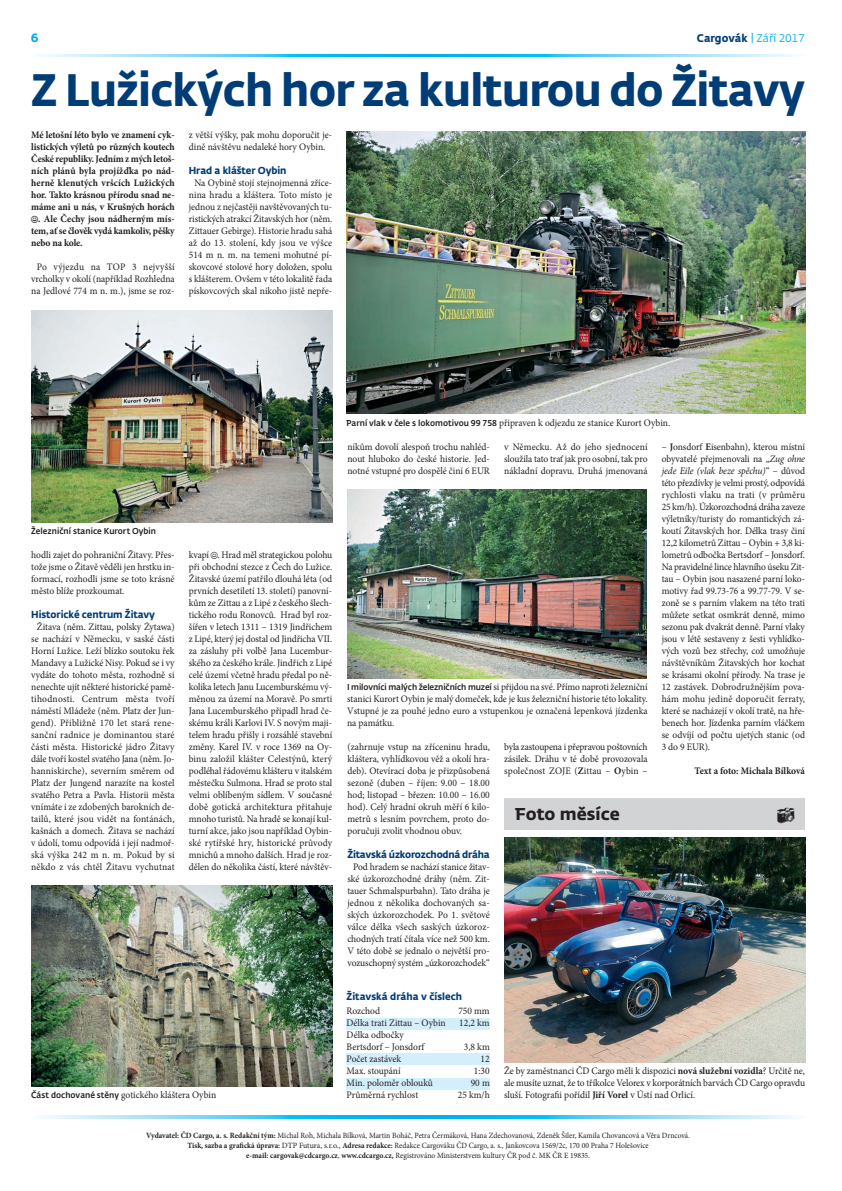
<style>
.page{position:relative;width:842px;height:1191px;background:#fff}
.page>*{position:absolute;margin:0;border:0;box-sizing:border-box;transform-origin:0 0}
.t1{font:700 45px "CD Fedra";letter-spacing:-.02em;color:#003d76;scale:.95 1}
.t2{font:700 17px "CD Fedra";color:#231f20}
.t3{font:700 12px "CD Fedra";color:#00aeef}
.t4{font:700 11px "CD Fedra";color:#003d76;scale:.95 1}
.t5{font:10px/12px "Minion Pro";color:#231f20;text-align:justify;scale:.95 1}
.t6{font:700 10px/12px "Minion Pro";letter-spacing:-.01em;color:#231f20;text-align:justify;scale:.95 1}
.t7{font:700 10px "CD Fedra";letter-spacing:-.01em;color:#003d76;scale:.95 1}
.t8{font:500 8.5px "CD Fedra";color:#231f20;scale:.95 1}
.t9{font:8px/10px "Minion Pro";color:#231f20;text-align:center;scale:.95 1}
.s1{font-weight:400;font-size:12px;color:#00aeef}
.s2{font-weight:400;color:#00aeef}
.s3{font-family:"Helvetica"}
.s4{font-family:"CD Fedra";font-weight:500;font-size:8.5px}
.s5{font-weight:700}
.s6{font-style:italic}
</style>
<div class="page">
<div style="left:347px;top:1018px;width:143px;height:11px;background:#d4effc"></div>
<div style="left:347px;top:1054px;width:143px;height:11px;background:#d4effc"></div>
<div style="left:346px;top:1078px;width:144px;height:12px;background:#d4effc"></div>
<img style="left:42px;top:54px;width:753px;height:3px">
<img style="left:42px;top:1116px;width:753px;height:3px">
<img style="left:504px;top:838px;width:301px;height:224px">
<div style="left:504px;top:799px;width:301px;height:31px;background:#d1d3d4"></div>
<img style="left:31px;top:886px;width:302px;height:200px">
<img style="left:347px;top:489px;width:300px;height:190px">
<img style="left:346px;top:131px;width:459px;height:283px">
<img style="left:31px;top:311px;width:301px;height:211px">
<p class="t3" style="left:31px;top:33px;width:9px">6</p>
<p class="t4" style="left:697px;top:34px;width:115px">Cargovák <span class="s1">|</span> <span class="s2">Září 2017</span></p>
<h1 class="t1" style="left:31px;top:71px;width:816px">Z Lužických hor za kulturou do Žitavy</h1>
<p class="t6" style="left:31px;top:130px;width:153px">Mé letošní léto bylo ve znamení cyk&shy;listických výletů po různých koutech České republiky. Jedním z mých letoš&shy;ních plánů byla projížďka po nád&shy;herně klenutých vršcích Lužických hor. Takto krásnou přírodu snad ne&shy;máme ani u nás, v Krušných horách <span class="s3">☺</span>. Ale Čechy jsou nádherným mís&shy;tem, ať se člověk vydá kamkoliv, pěšky nebo na kole.</p>
<p class="t5" style="left:31px;top:262px;width:153px;text-align:center">Po výjezdu na TOP 3 nejvyšší vrcholky v okolí (například Rozhledna na Jedlové 774 m n. m.), jsme se roz-</p>
<p class="t5" style="left:189px;top:130px;width:152px">z větší výšky, pak mohu doporučit je&shy;dině návštěvu nedaleké hory Oybin.</p>
<p class="t7" style="left:189px;top:167px;width:104px">Hrad a klášter Oybin</p>
<p class="t5" style="left:189px;top:178px;width:152px;text-align:center">Na Oybině stojí stejnojmenná zříce&shy;nina hradu a kláštera. Toto místo je jednou z nejčastěji navštěvovaných tu&shy;ristických atrakcí Žitavských hor (něm.<br>Zittauer Gebirge). Historie hradu sahá až do 13. stolení, kdy jsou ve výšce 514 m n. m. na temeni mohutné pí&shy;skovcové stolové hory doložen, spolu s klášterem. Ovšem v této lokalitě řada pískovcových skal nikoho jistě nepře-</p>
<p class="t8" style="left:31px;top:528px;width:133px">Železniční stanice Kurort Oybin</p>
<p class="t5" style="left:31px;top:550px;width:152px">hodli zajet do pohraniční Žitavy. Přes&shy;tože jsme o Žitavě věděli jen hrstku in&shy;formací, rozhodli jsme se toto krásné město blíže prozkoumat.</p>
<p class="t7" style="left:31px;top:611px;width:132px">Historické centrum Žitavy</p>
<p class="t5" style="left:31px;top:622px;width:153px;text-align:center">Žitava (něm. Zittau, polsky Żytawa) se nachází v Německu, v saské části Horní Lužice. Leží blízko soutoku řek Mandavy a Lužické Nisy. Pokud se i vy vydáte do tohoto města, rozhodně si nenechte ujít některé historické pamě&shy;tihodnosti. Centrum města tvoří náměstí Mládeže (něm. Platz der Jun&shy;gend). Přibližně 170 let stará rene&shy;sanční radnice je dominantou staré části města. Historické jádro Žitavy dále tvoří kostel svatého Jana (něm. Jo&shy;hanniskirche), severním směrem od Platz der Jungend narazíte na kostel svatého Petra a Pavla. Historii města vnímáte i ze zdobených barokních de&shy;tailů, které jsou vidět na fontánách, kašnách a domech. Žitava se nachází v údolí, tomu odpovídá i její nadmoř&shy;ská výška 242 m n. m. Pokud by si někdo z vás chtěl Žitavu vychutnat</p>
<p class="t5" style="left:189px;top:550px;width:153px">kvapí <span class="s3">☺</span>. Hrad měl strategickou polohu při obchodní stezce z Čech do Lužice.<br>Žitavské území patřilo dlouhá léta (od prvních desetiletí 13. století) panovní&shy;kům ze Zittau a z Lipé z českého šlech&shy;tického rodu Ronovců. Hrad byl roz&shy;šířen v letech 1311 – 1319 Jindřichem z Lipé, který jej dostal od Jindřicha VII. za zásluhy při volbě Jana Lucembur&shy;ského za českého krále. Jindřich z Lipé celé území včetně hradu předal po ně&shy;kolika letech Janu Lucemburskému vý&shy;měnou za území na Moravě. Po smrti Jana Lucemburského připadl hrad če&shy;skému králi Karlovi IV. S novým maji&shy;telem hradu přišly i rozsáhlé stavební změny. Karel IV. v roce 1369 na Oy&shy;binu založil klášter Celestýnů, který podléhal řádovému klášteru v italském městečku Sulmona. Hrad se proto stal velmi oblíbeným sídlem. V současné době gotická architektura přitahuje mnoho turistů. Na hradě se konají kul&shy;turní akce, jako jsou například Oybin&shy;ské rytířské hry, historické průvody mnichů a mnoho dalších. Hrad je roz&shy;dělen do několika částí, které návštěv-</p>
<p class="t5" style="left:31px;top:1090px;width:196px"><span class="s4">Část dochované stěny</span> gotického kláštera Oybin</p>
<p class="t5" style="left:346px;top:418px;width:342px"><span class="s4">Parní vlak v čele s lokomotivou 99 758</span> připraven k odjezdu ze stanice Kurort Oybin.</p>
<p class="t5" style="left:347px;top:442px;width:151px">níkům dovolí alespoň trochu nahléd&shy;nout hluboko do české historie. Jed&shy;notné vstupné pro dospělé činí 6 EUR</p>
<p class="t5" style="left:504px;top:442px;width:152px">v Německu. Až do jeho sjednocení sloužila tato trať jak pro osobní, tak pro nákladní dopravu. Druhá jmenovaná</p>
<p class="t5" style="left:347px;top:682px;width:318px"><span class="s4">I milovníci malých železničních muzeí</span> si přijdou na své. Přímo naproti železniční stanici Kurort Oybin je malý domeček, kde je kus železniční historie této lokality.<br>Vstupné je za pouhé jedno euro a vstupenkou je označená lepenková jízdenka na památku.</p>
<p class="t5" style="left:347px;top:742px;width:151px">(zahrnuje vstup na zříceninu hradu, kláštera, vyhlídkovou věž a okolí hra&shy;deb). Otevírací doba je přizpůsobená sezoně (duben – říjen: 9.00 – 18.00 hod; listopad – březen: 10.00 – 16.00 hod). Celý hradní okruh měří 6 kilo&shy;metrů s lesním povrchem, proto do&shy;poručuji zvolit vhodnou obuv.</p>
<p class="t7" style="left:347px;top:851px;width:151px">Žitavská úzkorozchodná dráha</p>
<p class="t5" style="left:347px;top:862px;width:151px;text-align:center">Pod hradem se nachází stanice žitav&shy;ské úzkorozchodné dráhy (něm. Zit&shy;tauer Schmalspurbahn). Tato dráha je jednou z několika dochovaných sa&shy;ských úzkorozchodek. Po 1. světové válce délka všech saských úzkoroz&shy;chodných tratí čítala více než 500 km.<br>V této době se jednalo o největší pro&shy;vozuschopný systém „úzkorozchodek“</p>
<p class="t7" style="left:347px;top:993px;width:123px">Žitavská dráha v číslech</p>
<p class="t5" style="left:347px;top:1006px;width:37px">Rozchod</p>
<p class="t5" style="left:458px;top:1006px;width:35px">750 mm</p>
<p class="t5" style="left:347px;top:1018px;width:106px">Délka trati Zittau – Oybin</p>
<p class="t5" style="left:459px;top:1018px;width:34px">12,2 km</p>
<p class="t5" style="left:347px;top:1030px;width:83px">Délka odbočky<br>Bertsdorf – Jonsdorf</p>
<p class="t5" style="left:464px;top:1042px;width:29px">3,8 km</p>
<p class="t5" style="left:504px;top:742px;width:152px">byla zastoupena i přepravou poštovních zásilek. Dráhu v té době provozovala společnost ZOJE (<span class="s5">Z</span>ittau – <span class="s5">O</span>ybin –</p>
<h2 class="t2" style="left:515px;top:807px;width:106px">Foto měsíce</h2>
<p class="t5" style="left:662px;top:442px;width:152px">– <span class="s5">J</span>onsdorf <span class="s5">E</span>isenbahn), kterou místní obyvatelé přejmenovali na „<span class="s6">Zug ohne jede Eile (vlak beze spěchu)</span>“ – důvod této přezdívky je velmi prostý, odpovídá rychlosti vlaku na trati (v průměru 25 km/h). Úzkorozchodná dráha zaveze výletníky/turisty do romantických zá&shy;koutí Žitavských hor. Délka trasy činí 12,2 kilometrů Zittau – Oybin + 3,8 ki&shy;lometrů odbočka Bertsdorf – Jonsdorf.<br>Na pravidelné lince hlavního úseku Zit&shy;tau – Oybin jsou nasazené parní loko&shy;motivy řad 99.73-76 a 99.77-79. V se&shy;zoně se s parním vlakem na této trati můžete setkat osmkrát denně, mimo sezonu pak dvakrát denně. Parní vlaky jsou v létě sestaveny z šesti vyhlídko&shy;vých vozů bez střechy, což umožňuje návštěvníkům Žitavských hor kochat se krásami okolní přírody. Na trase je 12 zastávek. Dobrodružnějším pova&shy;hám mohu jedině doporučit ferraty, které se nacházejí v okolí tratě, na hře&shy;benech hor. Jízdenka parním vláčkem se odvíjí od počtu ujetých stanic (od 3 do 9 EUR).</p>
<p class="t6" style="left:695px;top:766px;width:118px">Text a foto: Michala Bílková</p>
<p class="t5" style="left:347px;top:1054px;width:59px">Počet zastávek</p>
<p class="t5" style="left:481px;top:1054px;width:11px">12</p>
<p class="t5" style="left:347px;top:1066px;width:58px">Max. stoupání</p>
<p class="t5" style="left:474px;top:1066px;width:18px">1:30</p>
<p class="t5" style="left:347px;top:1078px;width:92px">Min. poloměr oblouků</p>
<p class="t5" style="left:471px;top:1078px;width:22px">90 m</p>
<p class="t5" style="left:347px;top:1090px;width:77px">Průměrná rychlost</p>
<p class="t5" style="left:458px;top:1090px;width:35px">25 km/h</p>
<p class="t5" style="left:504px;top:1066px;width:318px">Že by zaměstnanci ČD Cargo měli k dispozici <span class="s5">nová služební vozidla</span>? Určitě ne, ale musíte uznat, že to tříkolce Velorex v korporátních barvách ČD Cargo opravdu sluší. Fotografii pořídil <span class="s5">Jiří Vorel</span> v Ústí nad Orlicí.</p>
<p class="t9" style="left:146px;top:1131px;width:574px"><span class="s5">Vydavatel: ČD Cargo, a. s. Redakční tým:</span> Michal Roh, Michala Bílková, Martin Boháč, Petra Čermáková, Hana Zdechovanová, Zdeněk Šiler, Kamila Chovancová a Věra Drncová.<br><span class="s5">Tisk, sazba a grafická úprava:</span> DTP Futura, s.r.o., <span class="s5">Adresa redakce:</span> Redakce Cargováku ČD Cargo, a. s., Jankovcova 1569/2c, 170 00 Praha 7 Holešovice<br><span class="s5">e-mail: cargovak@cdcargo.cz</span>, <span class="s5">www.cdcargo.cz,</span> Registrováno Ministerstvem kultury ČR pod č. MK ČR E 19835.</p>
</div>
